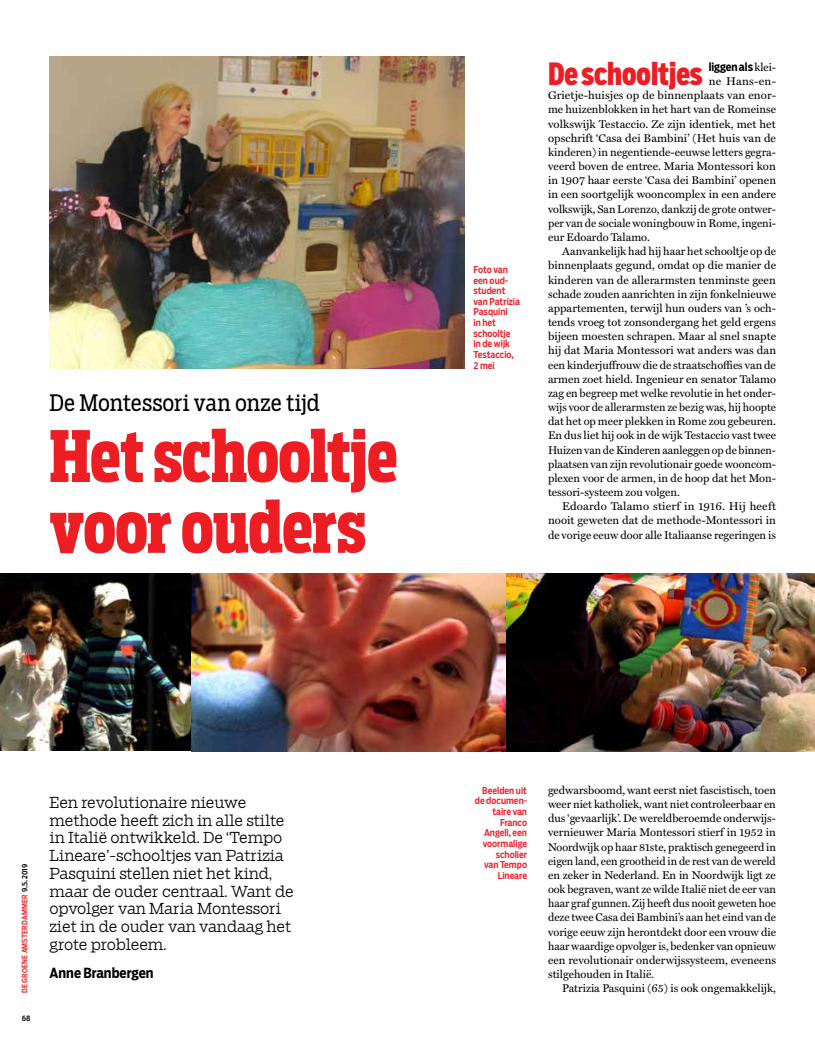
<style>
.page{position:relative;width:815px;height:1049px;background:#fff}
.page>*{position:absolute;margin:0;border:0;box-sizing:border-box;transform-origin:0 0}
.t1{font:700 expanded 70px/70.9px "Boomer Serif Extra Cond";letter-spacing:-.01em;color:#ed1d24}
.t2{font:900 30.38px "Salvo Sans Extra Cond";color:#ed1d24}
.t3{font:22.5px "Boomer Serif Cond";letter-spacing:-.005em;color:#000}
.t4{font:300 15px/17.8px "Boomer Serif";letter-spacing:-.01em;color:#000}
.t5{font:700 13.88px "Salvo Sans Cond";color:#000}
.t6{font:11.25px/14.1px "Miller Text";color:#000;text-align:justify}
.t7{font:700 11.25px "Salvo Sans Cond";color:#000}
.t8{font:500 9.38px/10.6px "Salvo Sans Cond";color:#ed1d24}
.t9{font:500 7.5px "Salvo Sans Cond";letter-spacing:.02em;color:#ed1d24}
.t10{font:500 7.5px "Salvo Sans Cond";color:#000}
.s1{font-family:"Miller Text";font-weight:400}
.s2{color:#000}
</style>
<div class="page">
<img style="left:50px;top:56px;width:414px;height:313px">
<img style="left:0;top:574px;width:815px;height:177px">
<h3 class="t3" style="left:50px;top:390px;width:272px">De Montessori van onze tijd</h3>
<h1 class="t1" style="left:50px;top:421px;width:350px">Het schooltje voor ouders</h1>
<p class="t8" style="left:474px;top:264px;width:48px">Foto van een oud&shy;student van Patrizia<br>Pasquini<br>in het schooltje in de wijk<br>Testaccio,<br>2 mei</p>
<h2 class="t2" style="left:548px;top:54px;width:156px">De schooltjes</h2>
<p class="t7" style="left:709px;top:59px;width:69px">liggen als <span class="s1">klei-</span></p>
<p class="t6" style="left:548px;top:73px;width:230px;text-indent:161px">ne Hans-en-Grietje-huisjes op de binnenplaats van enor&shy;me huizenblokken in het hart van de Romeinse volkswijk Testaccio. Ze zijn identiek, met het opschrift ‘Casa dei Bambini’ (Het huis van de kinderen) in negentiende-eeuwse letters gegra&shy;veerd boven de entree. Maria Montessori kon in 1907 haar eerste ‘Casa dei Bambini’ openen in een soortgelijk wooncomplex in een andere volkswijk, San Lorenzo, dankzij de grote ontwer&shy;per van de sociale woningbouw in Rome, ingeni&shy;eur Edoardo Talamo.</p>
<p class="t6" style="left:548px;top:243px;width:230px;text-indent:14px">Aanvankelijk had hij haar het schooltje op de binnenplaats gegund, omdat op die manier de kinderen van de allerarmsten tenminste geen schade zouden aanrichten in zijn fonkelnieuwe appartementen, terwijl hun ouders van ’s och&shy;tends vroeg tot zonsondergang het geld ergens bijeen moesten schrapen. Maar al snel snapte hij dat Maria Montessori wat anders was dan een kinderjuffrouw die de straatschoffies van de armen zoet hield. Ingenieur en senator Talamo zag en begreep met welke revolutie in het onder&shy;wijs voor de allerarmsten ze bezig was, hij hoopte dat het op meer plekken in Rome zou gebeuren.<br>En dus liet hij ook in de wijk Testaccio vast twee Huizen van de Kinderen aanleggen op de binnen&shy;plaatsen van zijn revolutionair goede wooncom&shy;plexen voor de armen, in de hoop dat het Mon&shy;tessori-systeem zou volgen.</p>
<p class="t6" style="left:548px;top:499px;width:229px;text-indent:14px">Edoardo Talamo stierf in 1916. Hij heeft nooit geweten dat de methode-Montessori in de vorige eeuw door alle Italiaanse regeringen is</p>
<p class="t9" style="left:20px;top:993px;width:130px;rotate:-90deg">DE GROENE AMSTERDAMMER <span class="s2">9.5.2019</span></p>
<p class="t10" style="left:22px;top:1013px;width:10px">68</p>
<p class="t4" style="left:50px;top:793px;width:246px">Een revolutionaire nieuwe methode heeft zich in alle stilte in Italië ontwikkeld. De ‘Tempo<br>Lineare’-schooltjes van Patrizia<br>Pasquini stellen niet het kind, maar de ouder centraal. Want de opvolger van Maria Montessori ziet in de ouder van vandaag het grote probleem.</p>
<p class="t5" style="left:50px;top:963px;width:106px">Anne Branbergen</p>
<p class="t8" style="left:475px;top:785px;width:54px;text-align:right">Beelden uit de documen&shy;taire van<br>Franco<br>Angeli, een voormalige scholier<br>van Tempo<br>Lineare</p>
<p class="t6" style="left:548px;top:782px;width:230px">gedwarsboomd, want eerst niet fascistisch, toen weer niet katholiek, want niet controleerbaar en dus ‘gevaarlijk’. De wereldberoemde onderwijs&shy;vernieuwer Maria Montessori stierf in 1952 in Noordwijk op haar 81ste, praktisch genegeerd in eigen land, een grootheid in de rest van de wereld en zeker in Nederland. En in Noordwijk ligt ze ook begraven, want ze wilde Italië niet de eer van haar graf gunnen. Zij heeft dus nooit geweten hoe deze twee Casa dei Bambini’s aan het eind van de vorige eeuw zijn herontdekt door een vrouw die haar waardige opvolger is, bedenker van opnieuw een revolutionair onderwijssysteem, eveneens stilgehouden in Italië.</p>
<p class="t6" style="left:562px;top:980px;width:215px">Patrizia Pasquini (65) is ook ongemakkelijk,</p>
</div>
